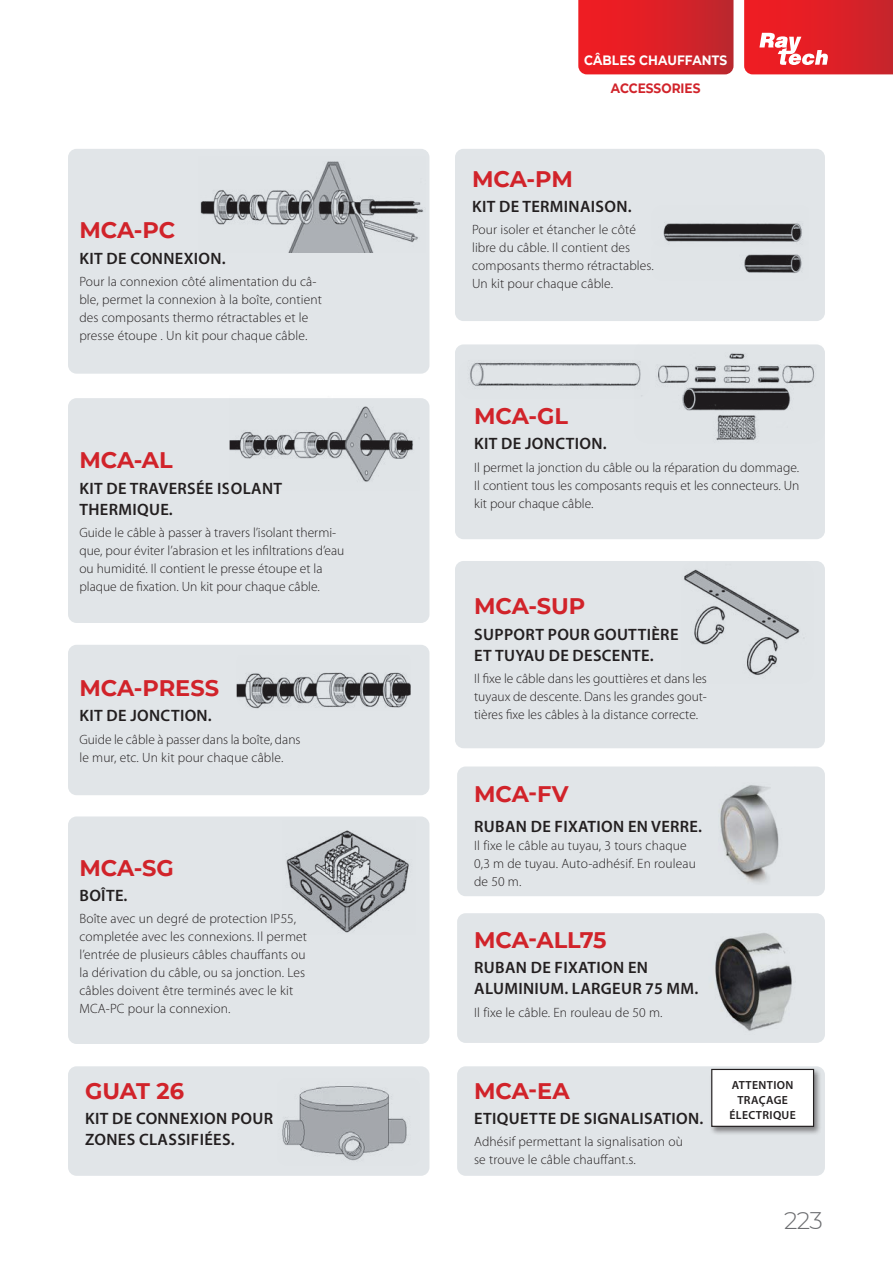
<style>
.page{position:relative;width:893px;height:1263px;background:#fff}
.page>*{position:absolute;margin:0;border:0;box-sizing:border-box;transform-origin:0 0}
.t1{font:300 24px "Montserrat";color:#6c6d70}
.t2{font:700 22.5px "Montserrat";color:#d1232a}
.t3{font:600 16.5px/21px "Myriad Pro";letter-spacing:.02em;color:#231f20}
.t4{font:300 13.5px/18px "Myriad Pro";letter-spacing:.01em;color:#231f20}
.t5{font:700 13.5px "Montserrat";letter-spacing:.01em;color:#fff;scale:.9 1}
.t6{font:700 13.5px "Montserrat";color:#d1232a;scale:.9 1}
.t7{font:600 11.7px/15.3px "Myriad Pro";letter-spacing:.03em;color:#231f20;text-align:center}
</style>
<div class="page">
<svg style="left:578px;top:0;width:155px;height:74px;background:#db2127"></svg>
<svg style="left:744px;top:0;width:149px;height:74px;background:#e13036"></svg>
<div style="left:68px;top:149px;width:361px;height:225px;background:#e1e5e8;border-radius:9px"></div>
<div style="left:455px;top:149px;width:370px;height:172px;background:#e1e5e8;border-radius:9px"></div>
<div style="left:68px;top:398px;width:361px;height:225px;background:#e1e5e8;border-radius:9px"></div>
<div style="left:68px;top:645px;width:361px;height:150px;background:#e1e5e8;border-radius:9px"></div>
<div style="left:68px;top:816px;width:361px;height:228px;background:#e1e5e8;border-radius:9px"></div>
<div style="left:457px;top:766px;width:368px;height:130px;background:#e1e5e8;border-radius:9px"></div>
<div style="left:457px;top:913px;width:368px;height:130px;background:#e1e5e8;border-radius:9px"></div>
<div style="left:457px;top:1066px;width:368px;height:110px;background:#e1e5e8;border-radius:9px"></div>
<div style="left:68px;top:1066px;width:361px;height:110px;background:#e1e5e8;border-radius:9px"></div>
<div style="left:455px;top:344px;width:370px;height:195px;background:#e1e5e8;border-radius:9px"></div>
<div style="left:455px;top:561px;width:370px;height:187px;background:#e1e5e8;border-radius:9px"></div>
<div style="left:192px;top:150px;width:243px;height:148px;background:#e1e5e8;border-radius:15px"></div>
<img style="left:200px;top:161px;width:224px;height:92px">
<img style="left:663px;top:222px;width:139px;height:17px">
<img style="left:665px;top:239px;width:137px;height:34px">
<img style="left:230px;top:406px;width:183px;height:76px">
<img style="left:634px;top:344px;width:191px;height:96px">
<img style="left:470px;top:360px;width:179px;height:39px">
<img style="left:237px;top:672px;width:174px;height:37px">
<img style="left:684px;top:569px;width:116px;height:106px">
<img style="left:286px;top:830px;width:123px;height:103px">
<img style="left:282px;top:1086px;width:125px;height:75px">
<div style="left:709px;top:1067px;width:113px;height:68px;background:#231f20;opacity:.5"></div>
<div style="left:712px;top:1069px;width:101px;height:57px;background:#fff"></div>
<div style="left:711px;top:1069px;width:103px;height:58px;border:1px solid #231f20"></div>
<img style="left:715px;top:933px;width:77px;height:98px">
<img style="left:713px;top:766px;width:85px;height:117px">
<p class="t2" style="left:79px;top:214px;width:98px">MCA-PC</p>
<p class="t3" style="left:80px;top:247px;width:148px">KIT DE CONNEXION.</p>
<p class="t4" style="left:79px;top:272px;width:244px">Pour la connexion côté alimentation du câ&shy;ble, permet la connexion à la boîte, contient des composants thermo rétractables et le presse étoupe . Un kit pour chaque câble.</p>
<p class="t2" style="left:79px;top:444px;width:95px">MCA-AL</p>
<p class="t3" style="left:80px;top:477px;width:204px">KIT DE TRAVERSÉE ISOLANT<br>THERMIQUE.</p>
<p class="t4" style="left:79px;top:523px;width:267px">Guide le câble à passer à travers l’isolant thermi&shy;que, pour éviter l’abrasion et les infiltrations d’eau ou humidité. Il contient le presse étoupe et la plaque de fixation. Un kit pour chaque câble.</p>
<p class="t2" style="left:79px;top:672px;width:141px">MCA-PRESS</p>
<p class="t3" style="left:80px;top:705px;width:134px">KIT DE JONCTION.</p>
<p class="t4" style="left:79px;top:730px;width:223px">Guide le câble à passer dans la boîte, dans le mur, etc. Un kit pour chaque câble.</p>
<p class="t2" style="left:79px;top:851px;width:96px">MCA-SG</p>
<p class="t3" style="left:80px;top:885px;width:49px">BOÎTE.</p>
<p class="t4" style="left:79px;top:910px;width:229px">Boîte avec un degré de protection IP55, completée avec les connexions. Il permet l’entrée de plusieurs câbles chauffants ou la dérivation du câble, ou sa jonction. Les câbles doivent être terminés avec le kit MCA-PC pour la connexion.</p>
<p class="t2" style="left:85px;top:1074px;width:101px">GUAT 26</p>
<p class="t3" style="left:85px;top:1108px;width:190px">KIT DE CONNEXION POUR<br>ZONES CLASSIFIÉES.</p>
<p class="t5" style="left:584px;top:51px;width:160px">CÂBLES CHAUFFANTS</p>
<p class="t6" style="left:611px;top:78px;width:101px">ACCESSORIES</p>
<p class="t2" style="left:472px;top:162px;width:102px">MCA-PM</p>
<p class="t3" style="left:472px;top:196px;width:161px">KIT DE TERMINAISON.</p>
<p class="t4" style="left:472px;top:221px;width:183px">Pour isoler et étancher le côté libre du câble. Il contient des composants thermo rétractables.<br>Un kit pour chaque câble.</p>
<p class="t2" style="left:474px;top:399px;width:96px">MCA-GL</p>
<p class="t3" style="left:474px;top:433px;width:134px">KIT DE JONCTION.</p>
<p class="t4" style="left:474px;top:458px;width:327px;text-align:justify">Il permet la jonction du câble ou la réparation du dommage.<br>Il contient tous les composants requis et les connecteurs. Un kit pour chaque câble.</p>
<p class="t2" style="left:474px;top:590px;width:113px">MCA-SUP</p>
<p class="t3" style="left:474px;top:623px;width:206px">SUPPORT POUR GOUTTIÈRE</p>
<p class="t3" style="left:474px;top:644px;width:181px">ET TUYAU DE DESCENTE.</p>
<p class="t4" style="left:474px;top:669px;width:234px;text-align:justify">Il fixe le câble dans les gouttières et dans les tuyaux de descente. Dans les grandes gout&shy;tières fixe les câbles à la distance correcte.</p>
<p class="t2" style="left:474px;top:778px;width:96px">MCA-FV</p>
<p class="t3" style="left:474px;top:815px;width:229px">RUBAN DE FIXATION EN VERRE.</p>
<p class="t4" style="left:474px;top:836px;width:223px">Il fixe le câble au tuyau, 3 tours chaque<br>0,3 m de tuyau. Auto-adhésif. En rouleau de 50 m.</p>
<p class="t2" style="left:474px;top:923px;width:134px">MCA-ALL75</p>
<p class="t3" style="left:474px;top:957px;width:225px">RUBAN DE FIXATION EN<br>ALUMINIUM. LARGEUR 75 MM.</p>
<p class="t4" style="left:474px;top:1003px;width:190px">Il fixe le câble. En rouleau de 50 m.</p>
<p class="t2" style="left:474px;top:1074px;width:97px">MCA-EA</p>
<p class="t3" style="left:474px;top:1108px;width:231px">ETIQUETTE DE SIGNALISATION.</p>
<p class="t4" style="left:474px;top:1133px;width:210px">Adhésif permettant la signalisation où se trouve le câble chauffant.s.</p>
<p class="t7" style="left:729px;top:1077px;width:68px">ATTENTION<br>TRAÇAGE<br>ÉLECTRIQUE</p>
<h1 class="t1" style="left:784px;top:1204px;width:40px">223</h1>
</div>
